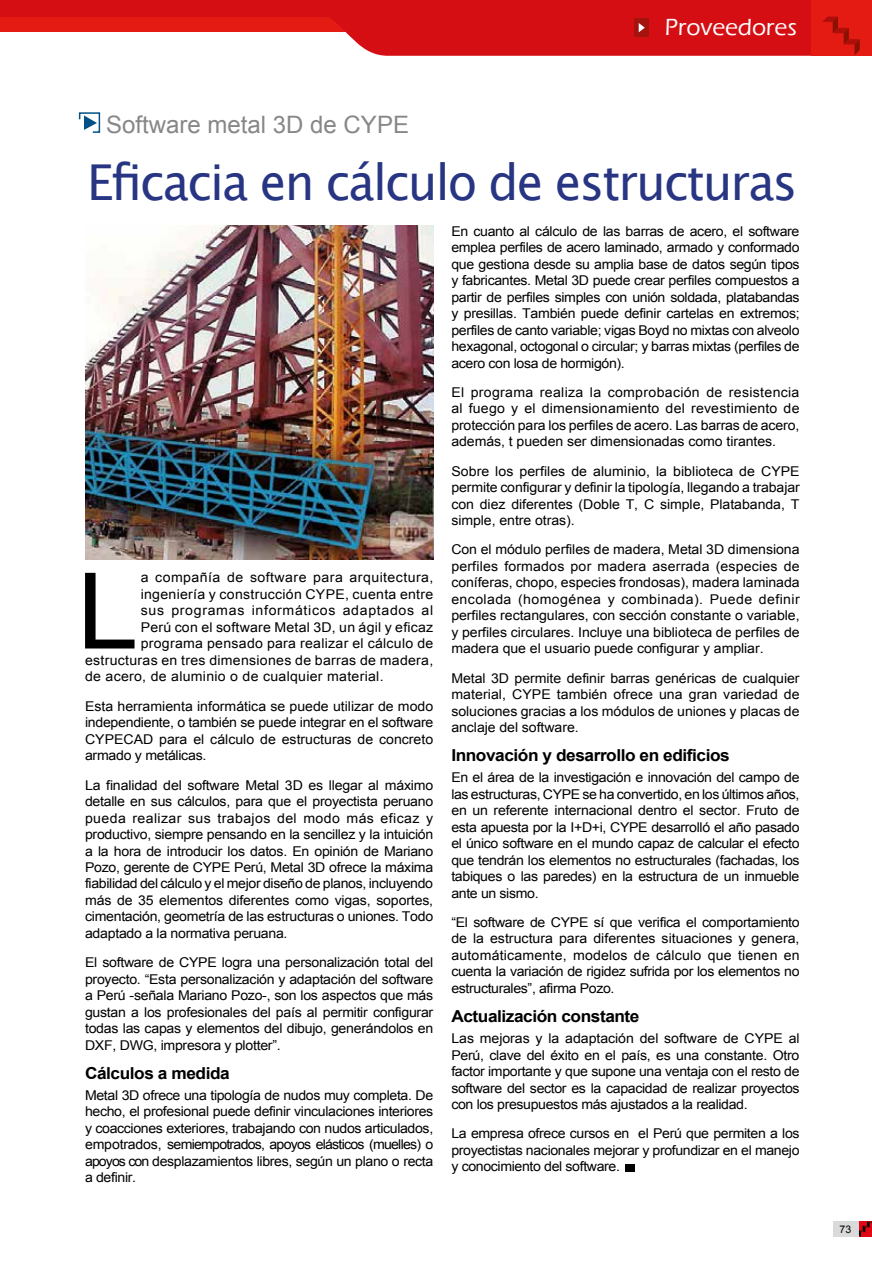
<style>
.page{position:relative;width:872px;height:1263px;background:#fff}
.page>*{position:absolute;margin:0;border:0;box-sizing:border-box;transform-origin:0 0}
.t1{font:105.75px "Arial";color:#000;scale:1.05 1}
.t2{font:49.5px "Lucida Sans Unicode";letter-spacing:-.04em;color:#283583}
.t3{font:24px "Arial";color:#878787}
.t4{font:500 24px "Eras ITC";color:#fff}
.t5{font:700 16.5px "Arial";letter-spacing:-.025em;color:#000;scale:1.05 1}
.t6{font:13.5px/16.5px "Arial";letter-spacing:-.005em;color:#000;text-align:justify;scale:1.05 1}
.t7{font:13.5px "Arial";letter-spacing:.02em;color:#000;scale:1.05 1}
.t8{font:13.5px "Arial";letter-spacing:.015em;color:#000;scale:1.05 1}
.t9{font:13.5px "Arial";letter-spacing:.03em;color:#000;scale:1.05 1}
.t10{font:13.5px "Arial";letter-spacing:.05em;color:#000;scale:1.05 1}
.t11{font:10.5px "Arial";color:#000}
</style>
<div class="page">
<svg style="left:0;top:0;width:872px;height:56px;fill:#d50e14"></svg>
<div style="left:811px;top:0;width:61px;height:55px;background:#e41b13"></div>
<svg style="left:822px;top:17px;width:37px;height:38px"></svg>
<div style="left:833px;top:1221px;width:39px;height:16px;background:#dadada"></div>
<svg style="left:859px;top:1221px;width:13px;height:16px"></svg>
<div style="left:634px;top:18px;width:14px;height:19px;background:#a4130e"></div>
<svg style="left:638px;top:23px;width:7px;height:9px"></svg>
<img style="left:85px;top:226px;width:348px;height:334px">
<svg style="left:78px;top:112px;width:23px;height:21px"></svg>
<div style="left:625px;top:1164px;width:10px;height:7px;background:#000"></div>
<img style="left:248px;top:444px;width:186px;height:116px">
<h3 class="t3" style="left:106px;top:109px;width:304px">Software metal 3D de CYPE</h3>
<h3 class="t4" style="left:665px;top:14px;width:133px">Proveedores</h3>
<h2 class="t2" style="left:87px;top:144px;width:712px">Eficacia en cálculo de estructuras</h2>
<h1 class="t1" style="left:77px;top:542px;width:60px">L</h1>
<p class="t9" style="left:141px;top:569px;width:280px">a compañía de software para arquitectura,</p>
<p class="t7" style="left:141px;top:585px;width:280px">ingeniería y construcción CYPE, cuenta entre</p>
<p class="t10" style="left:141px;top:602px;width:280px">sus programas informáticos adaptados al</p>
<p class="t8" style="left:141px;top:618px;width:280px">Perú con el software Metal 3D, un ágil y eficaz</p>
<p class="t7" style="left:141px;top:635px;width:280px">programa pensado para realizar el cálculo de</p>
<p class="t7" style="left:85px;top:651px;width:333px">estructuras en tres dimensiones de barras de madera,</p>
<p class="t7" style="left:85px;top:668px;width:286px">de acero, de aluminio o de cualquier material.</p>
<p class="t6" style="left:85px;top:698px;width:333px">Esta herramienta informática se puede utilizar de modo independiente, o también se puede integrar en el software CYPECAD para el cálculo de estructuras de concreto armado y metálicas.</p>
<p class="t6" style="left:85px;top:777px;width:333px">La finalidad del software Metal 3D es llegar al máximo detalle en sus cálculos, para que el proyectista peruano pueda realizar sus trabajos del modo más eficaz y productivo, siempre pensando en la sencillez y la intuición a la hora de introducir los datos. En opinión de Mariano Pozo, gerente de CYPE Perú, Metal 3D ofrece la máxima fiabilidad del cálculo y el mejor diseño de planos, incluyendo más de 35 elementos diferentes como vigas, soportes, cimentación, geometría de las estructuras o uniones. Todo adaptado a la normativa peruana.</p>
<p class="t6" style="left:85px;top:954px;width:333px">El software de CYPE logra una personalización total del proyecto. “Esta personalización y adaptación del software a Perú -señala Mariano Pozo-, son los aspectos que más gustan a los profesionales del país al permitir configurar todas las capas y elementos del dibujo, generándolos en DXF, DWG, impresora y plotter”.</p>
<p class="t5" style="left:85px;top:1062px;width:139px">Cálculos a medida</p>
<p class="t6" style="left:85px;top:1087px;width:333px">Metal 3D ofrece una tipología de nudos muy completa. De hecho, el profesional puede definir vinculaciones interiores y coacciones exteriores, trabajando con nudos articulados, empotrados, semiempotrados, apoyos elásticos (muelles) o apoyos con desplazamientos libres, según un plano o recta a definir.</p>
<p class="t6" style="left:451px;top:223px;width:333px">En cuanto al cálculo de las barras de acero, el software emplea perfiles de acero laminado, armado y conformado que gestiona desde su amplia base de datos según tipos y fabricantes. Metal 3D puede crear perfiles compuestos a partir de perfiles simples con unión soldada, platabandas y presillas. También puede definir cartelas en extremos; perfiles de canto variable; vigas Boyd no mixtas con alveolo hexagonal, octogonal o circular; y barras mixtas (perfiles de acero con losa de hormigón).</p>
<p class="t6" style="left:451px;top:384px;width:333px">El programa realiza la comprobación de resistencia al fuego y el dimensionamiento del revestimiento de protección para los perfiles de acero. Las barras de acero, además, t pueden ser dimensionadas como tirantes.</p>
<p class="t6" style="left:451px;top:463px;width:333px">Sobre los perfiles de aluminio, la biblioteca de CYPE permite configurar y definir la tipología, llegando a trabajar con diez diferentes (Doble T, C simple, Platabanda, T simple, entre otras).</p>
<p class="t6" style="left:451px;top:541px;width:333px">Con el módulo perfiles de madera, Metal 3D dimensiona perfiles formados por madera aserrada (especies de coníferas, chopo, especies frondosas), madera laminada encolada (homogénea y combinada). Puede definir perfiles rectangulares, con sección constante o variable, y perfiles circulares. Incluye una biblioteca de perfiles de madera que el usuario puede configurar y ampliar.</p>
<p class="t6" style="left:451px;top:670px;width:333px">Metal 3D permite definir barras genéricas de cualquier material, CYPE también ofrece una gran variedad de soluciones gracias a los módulos de uniones y placas de anclaje del software.</p>
<p class="t5" style="left:451px;top:745px;width:267px">Innovación y desarrollo en edificios</p>
<p class="t6" style="left:451px;top:769px;width:333px">En el área de la investigación e innovación del campo de las estructuras, CYPE se ha convertido, en los últimos años, en un referente internacional dentro el sector. Fruto de esta apuesta por la I+D+i, CYPE desarrolló el año pasado el único software en el mundo capaz de calcular el efecto que tendrán los elementos no estructurales (fachadas, los tabiques o las paredes) en la estructura de un inmueble ante un sismo.</p>
<p class="t6" style="left:451px;top:914px;width:333px">“El software de CYPE sí que verifica el comportamiento de la estructura para diferentes situaciones y genera, automáticamente, modelos de cálculo que tienen en cuenta la variación de rigidez sufrida por los elementos no estructurales”, afirma Pozo.</p>
<p class="t5" style="left:451px;top:1005px;width:181px">Actualización constante</p>
<p class="t6" style="left:451px;top:1030px;width:333px">Las mejoras y la adaptación del software de CYPE al Perú, clave del éxito en el país, es una constante. Otro factor importante y que supone una ventaja con el resto de software del sector es la capacidad de realizar proyectos con los presupuestos más ajustados a la realidad.</p>
<p class="t6" style="left:451px;top:1125px;width:333px">La empresa ofrece cursos en el Perú que permiten a los proyectistas nacionales mejorar y profundizar en el manejo y conocimiento del software.</p>
<p class="t11" style="left:839px;top:1223px;width:13px">73</p>
</div>
